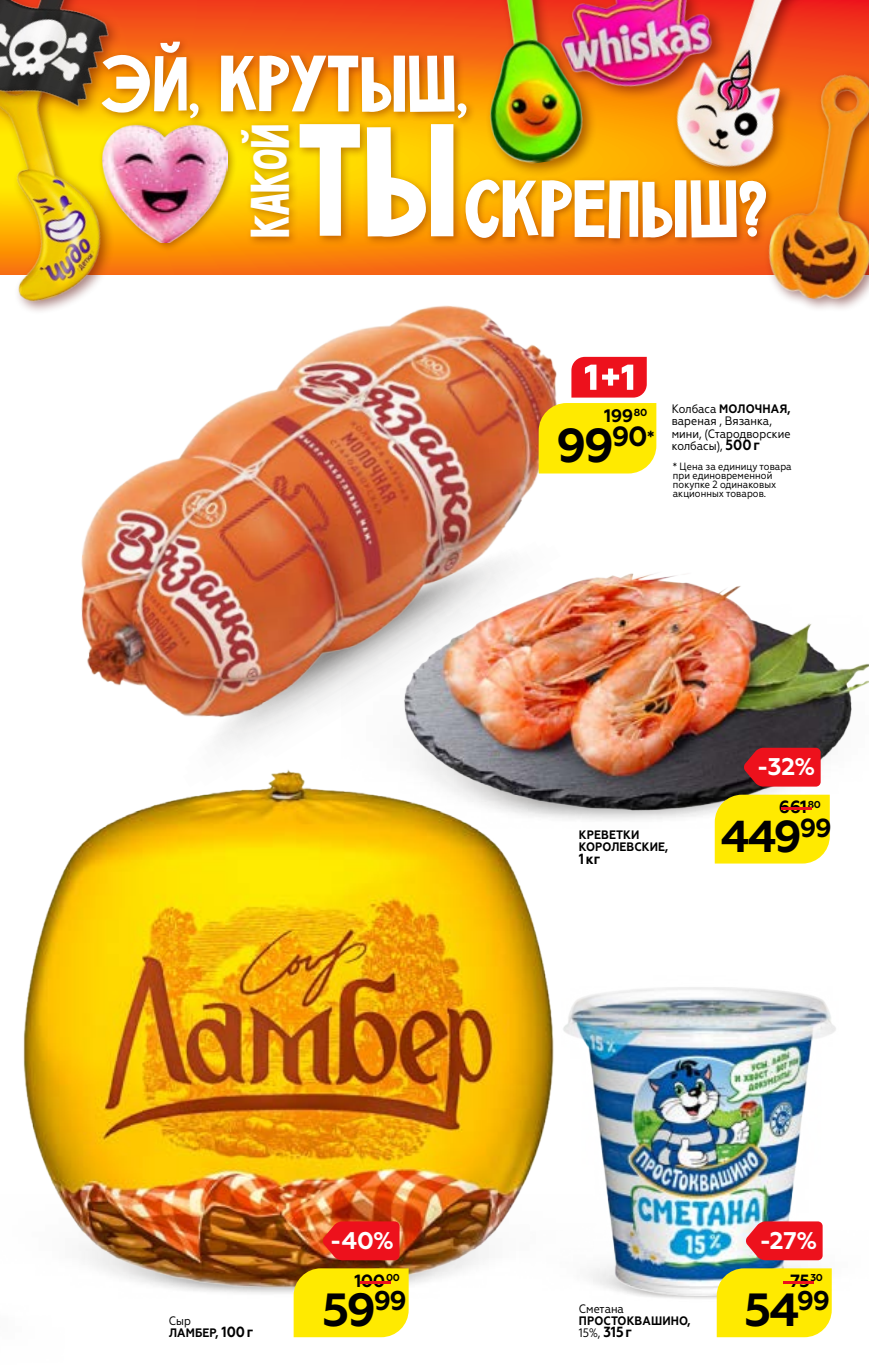
<style>
.page{position:relative;width:869px;height:1365px;background:#fff}
.page>*{position:absolute;margin:0;border:0;box-sizing:border-box;transform-origin:0 0}
.t1{font:70.88px "Firenight";color:#fff}
.t2{font:69.65px "Firenight";color:#fff}
.t3{font:47.77px "Firenight";letter-spacing:-.01em;color:#fff}
.t4{font:700 47.6px "Geometria";color:#000}
.t5{font:700 46.38px "Geometria";color:#000}
.t6{font:700 44.62px "Geometria";color:#000}
.t7{font:700 24.15px "Geometria";color:#fff}
.t8{font:700 18.03px "Geometria";color:#000}
.t9{font:700 17.68px "Geometria";letter-spacing:-.03em;color:#000}
.t10{font:700 17.68px "Geometria";color:#ed111c;scale:5.5 1}
.t11{font:700 14.7px "Geometria Narrow";color:#000}
.t12{font:12.25px/12.2px "Geometria Narrow";color:#000}
.t13{font:700 12.25px/12.2px "Geometria Narrow";letter-spacing:.01em;color:#000}
.t14{font:10.5px/8.8px "Geometria Narrow";color:#000}
.t15{font:700 9.97px "Geometria";color:#000}
.s1{font-size:139.47px}
.s2{font-weight:700}
.s3{font-weight:700;font-size:14.7px}
.s4{font-weight:400}
.s5{font-size:14.7px}
</style>
<div class="page">
<svg style="left:127px;top:0;width:573px;height:274px;background:#f56313"></svg>
<img style="left:391px;top:0;width:207px;height:175px">
<img style="left:700px;top:204px;width:168px;height:104px">
<img style="left:0;top:135px;width:127px;height:174px">
<img style="left:0;top:0;width:168px;height:135px">
<div style="left:98px;top:120px;width:140px;height:132px;background:#430000;opacity:.4"></div>
<img style="left:103px;top:128px;width:125px;height:114px">
<div style="left:98px;top:36px;width:378px;height:92px;background:#6b0d00;opacity:.4"></div>
<div style="left:236px;top:120px;width:63px;height:127px;background:#6b0d00;opacity:.4"></div>
<div style="left:294px;top:119px;width:169px;height:128px;background:#6b0d00;opacity:.4"></div>
<div style="left:461px;top:175px;width:312px;height:72px;background:#6b0d00;opacity:.4"></div>
<img style="left:598px;top:0;width:270px;height:204px">
<img style="left:23px;top:825px;width:531px;height:481px">
<img style="left:107px;top:473px;width:523px;height:373px">
<img style="left:45px;top:294px;width:547px;height:448px">
<img style="left:341px;top:597px;width:52px;height:231px">
<img style="left:393px;top:552px;width:475px;height:304px">
<img style="left:23px;top:1291px;width:41px;height:15px">
<img style="left:519px;top:1223px;width:35px;height:78px">
<img style="left:563px;top:987px;width:273px;height:319px">
<div style="left:714px;top:794px;width:115px;height:69px;background:#ffea00"></div>
<svg style="left:743px;top:747px;width:77px;height:39px;background:#d7141e"></svg>
<div style="left:293px;top:1268px;width:115px;height:68px;background:#ffea00"></div>
<svg style="left:322px;top:1221px;width:77px;height:39px;background:#ea1c1f"></svg>
<div style="left:716px;top:1268px;width:115px;height:68px;background:#ffea00"></div>
<svg style="left:745px;top:1221px;width:77px;height:39px;background:#ea2831"></svg>
<svg style="left:571px;top:357px;width:75px;height:40px"></svg>
<div style="left:538px;top:403px;width:118px;height:70px;background:#ffea00"></div>
<h2 class="t2" style="left:99px;top:42px;width:370px">ЭЙ, КРУТЫШ,</h2>
<h3 class="t3" style="left:241px;top:238px;width:116px;rotate:-90deg">какой</h3>
<h1 class="t1" style="left:297px;top:166px;width:471px"><span class="s1">ТЫ</span>СКРЕПЫШ?</h1>
<h3 class="t8" style="left:604px;top:405px;width:45px">199<sup>80</sup></h3>
<p class="t12" style="left:671px;top:403px;width:120px">Колбаса <span class="s2">МОЛОЧНАЯ, </span>вареная , Вязанка, мини, (Стародворские колбасы), <span class="s3">500 г</span></p>
<p class="t14" style="left:672px;top:462px;width:120px">* Цена за единицу товара при единовременной покупке 2 одинаковых акционных товаров.</p>
<h3 class="t4" style="left:556px;top:416px;width:100px">99<sup>90</sup><sup>*</sup></h3>
<h3 class="t7" style="left:756px;top:752px;width:60px">-32%</h3>
<p class="t13" style="left:169px;top:1314px;width:86px"><span class="s4">Сыр<br></span>ЛАМБЕР, <span class="s5">100 г</span></p>
<h3 class="t7" style="left:329px;top:1225px;width:66px">-40%</h3>
<h3 class="t9" style="left:354px;top:1270px;width:47px">100<sup>00</sup></h3>
<h3 class="t10" style="left:351px;top:1270px;width:10px">-</h3>
<h3 class="t5" style="left:322px;top:1281px;width:86px">59<sup>99</sup></h3>
<p class="t13" style="left:578px;top:828px;width:91px">КРЕВЕТКИ<br>КОРОЛЕВСКИЕ,</p>
<h3 class="t11" style="left:578px;top:849px;width:23px">1 кг</h3>
<p class="t15" style="left:807px;top:798px;width:15px">80</p>
<h3 class="t9" style="left:778px;top:796px;width:30px">661</h3>
<h3 class="t10" style="left:771px;top:796px;width:10px">-</h3>
<h3 class="t6" style="left:720px;top:809px;width:112px">449<sup>99</sup></h3>
<p class="t12" style="left:578px;top:1302px;width:47px">Сметана</p>
<p class="t13" style="left:578px;top:1314px;width:113px">ПРОСТОКВАШИНО,<br><span class="s4">15%,</span> <span class="s5">315 г</span></p>
<h3 class="t7" style="left:759px;top:1225px;width:59px">-27%</h3>
<p class="t15" style="left:810px;top:1271px;width:14px">30</p>
<h3 class="t9" style="left:789px;top:1270px;width:21px">75</h3>
<h3 class="t10" style="left:773px;top:1270px;width:10px">-</h3>
<h3 class="t5" style="left:744px;top:1281px;width:87px">54<sup>99</sup></h3>
</div>
